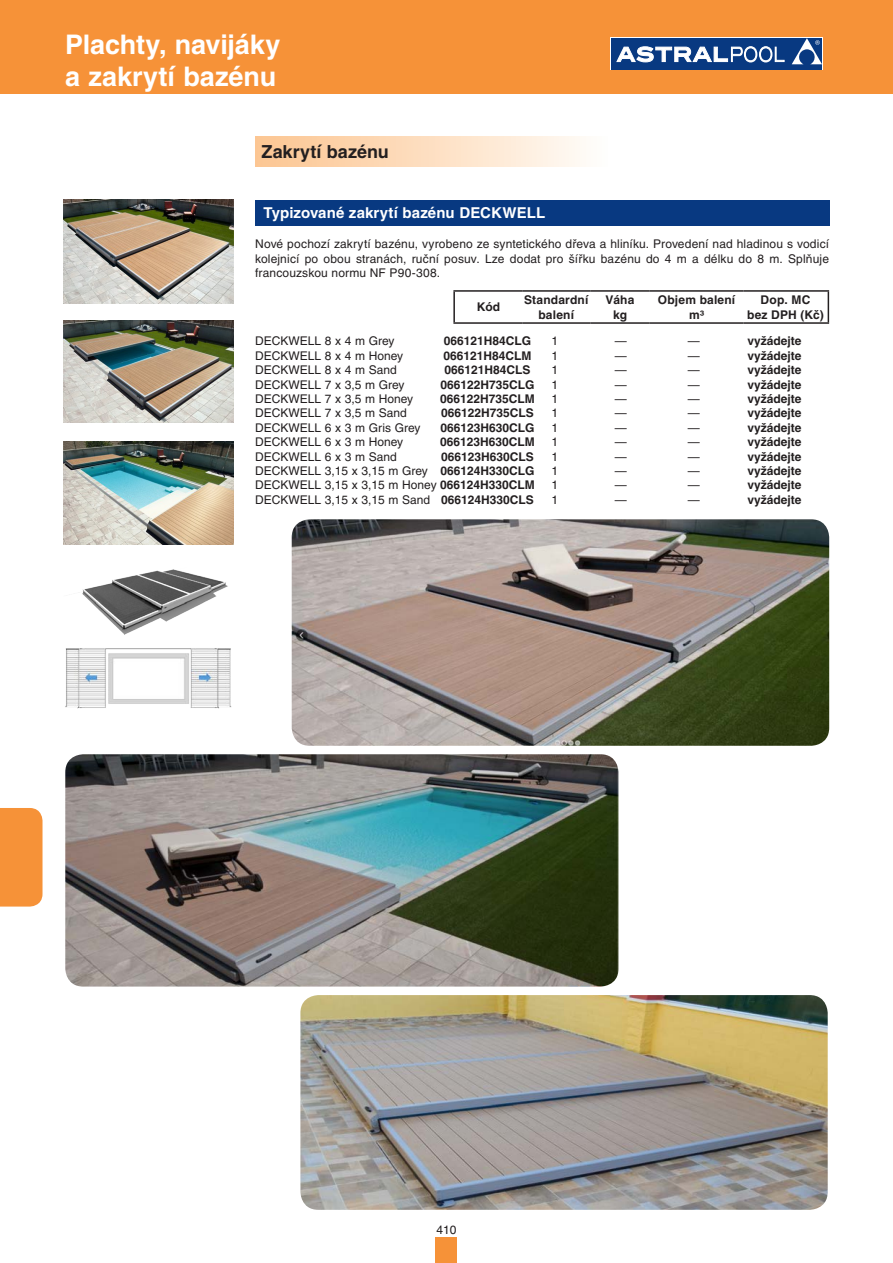
<style>
.page{position:relative;width:893px;height:1263px;background:#fff}
.page>*{position:absolute;margin:0;border:0;box-sizing:border-box;transform-origin:0 0}
.t1{font:700 27px/32.4px "Helvetica CE";letter-spacing:-.005em;color:#fff}
.Titol_apartat{font:700 18px "Helvetica CE";color:#231f20}
.Titulares{font:700 15px "Helvetica CE";letter-spacing:.005em;color:#fff}
.t2{font:12px/14.4px "Helvetica CE";color:#231f20;text-align:justify}
.t3{font:700 12px/14.4px "Helvetica CE";color:#231f20;text-align:center}
.t4{font:700 12px/14.4px "Helvetica CE";letter-spacing:.02em;color:#231f20;text-align:center}
.s1{font-weight:700}
</style>
<div class="page">
<div style="left:255px;top:136px;width:374px;height:30px;background:linear-gradient(to right,#fcc48f,#fff)"></div>
<img style="left:64px;top:200px;width:170px;height:103px">
<img style="left:64px;top:320px;width:170px;height:102px">
<img style="left:64px;top:441px;width:170px;height:104px">
<div style="left:255px;top:200px;width:574px;height:25px;background:#083981"></div>
<hr style="left:453px;top:290px;width:69px;height:2px;background:#231f20">
<hr style="left:453px;top:292px;width:2px;height:30px;background:#231f20">
<hr style="left:522px;top:290px;width:68px;height:2px;background:#231f20">
<hr style="left:590px;top:290px;width:60px;height:2px;background:#231f20">
<hr style="left:650px;top:290px;width:93px;height:2px;background:#231f20">
<hr style="left:743px;top:290px;width:86px;height:2px;background:#231f20">
<hr style="left:828px;top:292px;width:1px;height:30px;background:#231f20">
<hr style="left:453px;top:322px;width:69px;height:2px;background:#231f20">
<hr style="left:522px;top:322px;width:68px;height:2px;background:#231f20">
<hr style="left:590px;top:322px;width:60px;height:2px;background:#231f20">
<hr style="left:650px;top:322px;width:93px;height:2px;background:#231f20">
<hr style="left:743px;top:322px;width:86px;height:2px;background:#231f20">
<img style="left:82px;top:569px;width:146px;height:66px">
<img style="left:65px;top:648px;width:167px;height:61px">
<img style="left:65px;top:754px;width:553px;height:232px">
<img style="left:300px;top:995px;width:528px;height:215px">
<img style="left:292px;top:519px;width:537px;height:227px">
<div style="left:436px;top:1237px;width:21px;height:26px;background:#f69238"></div>
<div style="left:0;top:808px;width:43px;height:98px;background:#f69238"></div>
<div style="left:0;top:0;width:893px;height:94px;background:#f69238"></div>
<div style="left:611px;top:38px;width:180px;height:32px;background:#083981"></div>
<svg style="left:792px;top:64px;width:30px;height:6px"></svg>
<svg style="left:792px;top:38px;width:30px;height:26px"></svg>
<svg style="left:616px;top:46px;width:168px;height:16px"></svg>
<h1 class="t1" style="left:65px;top:28px;width:217px">Plachty, navijáky a zakrytí bazénu</h1>
<p class="Titol_apartat" style="left:261px;top:141px;width:129px">Zakrytí bazénu</p>
<p class="Titulares" style="left:264px;top:204px;width:283px">Typizované zakrytí bazénu DECKWELL</p>
<p class="t2" style="left:255px;top:237px;width:575px">Nové pochozí zakrytí bazénu, vyrobeno ze syntetického dřeva a hliníku. Provedení nad hladinou s vodicí kolejnicí po obou stranách, ruční posuv. Lze dodat pro šířku bazénu do 4 m a délku do 8 m. Splňuje francouzskou normu NF P90-308.</p>
<p class="t3" style="left:477px;top:300px;width:25px">Kód</p>
<p class="t3" style="left:524px;top:293px;width:66px">Standardní balení</p>
<p class="t3" style="left:606px;top:293px;width:30px">Váha kg</p>
<p class="t3" style="left:658px;top:293px;width:79px">Objem balení m³</p>
<p class="t4" style="left:747px;top:293px;width:78px">Dop. MC<br>bez DPH (Kč)</p>
<p class="t2" style="left:255px;top:334px;width:141px">DECKWELL 8 x 4 m Grey</p>
<p class="t3" style="left:444px;top:334px;width:89px">066121H84CLG</p>
<p class="t2" style="left:552px;top:334px;width:8px">1</p>
<p class="t2" style="left:615px;top:334px;width:13px">—</p>
<p class="t2" style="left:688px;top:334px;width:13px">—</p>
<p class="t3" style="left:747px;top:334px;width:56px">vyžádejte</p>
<p class="t2" style="left:255px;top:348px;width:150px">DECKWELL 8 x 4 m Honey</p>
<p class="t3" style="left:443px;top:348px;width:90px">066121H84CLM</p>
<p class="t2" style="left:552px;top:348px;width:8px">1</p>
<p class="t2" style="left:615px;top:348px;width:13px">—</p>
<p class="t2" style="left:688px;top:348px;width:13px">—</p>
<p class="t3" style="left:747px;top:348px;width:56px">vyžádejte</p>
<p class="t2" style="left:255px;top:363px;width:143px">DECKWELL 8 x 4 m Sand</p>
<p class="t3" style="left:444px;top:363px;width:88px">066121H84CLS</p>
<p class="t2" style="left:552px;top:363px;width:8px">1</p>
<p class="t2" style="left:615px;top:363px;width:13px">—</p>
<p class="t2" style="left:688px;top:363px;width:13px">—</p>
<p class="t3" style="left:747px;top:363px;width:56px">vyžádejte</p>
<p class="t2" style="left:255px;top:377px;width:151px">DECKWELL 7 x 3,5 m Grey</p>
<p class="t3" style="left:440px;top:377px;width:96px">066122H735CLG</p>
<p class="t2" style="left:552px;top:377px;width:8px">1</p>
<p class="t2" style="left:615px;top:377px;width:13px">—</p>
<p class="t2" style="left:688px;top:377px;width:13px">—</p>
<p class="t3" style="left:747px;top:377px;width:56px">vyžádejte</p>
<p class="t2" style="left:255px;top:392px;width:160px">DECKWELL 7 x 3,5 m Honey</p>
<p class="t3" style="left:440px;top:392px;width:96px">066122H735CLM</p>
<p class="t2" style="left:552px;top:392px;width:8px">1</p>
<p class="t2" style="left:615px;top:392px;width:13px">—</p>
<p class="t2" style="left:688px;top:392px;width:13px">—</p>
<p class="t3" style="left:747px;top:392px;width:56px">vyžádejte</p>
<p class="t2" style="left:255px;top:406px;width:153px">DECKWELL 7 x 3,5 m Sand</p>
<p class="t3" style="left:441px;top:406px;width:94px">066122H735CLS</p>
<p class="t2" style="left:552px;top:406px;width:8px">1</p>
<p class="t2" style="left:615px;top:406px;width:13px">—</p>
<p class="t2" style="left:688px;top:406px;width:13px">—</p>
<p class="t3" style="left:747px;top:406px;width:56px">vyžádejte</p>
<p class="t2" style="left:255px;top:420px;width:167px">DECKWELL 6 x 3 m Gris Grey</p>
<p class="t3" style="left:440px;top:420px;width:96px">066123H630CLG</p>
<p class="t2" style="left:552px;top:420px;width:8px">1</p>
<p class="t2" style="left:615px;top:420px;width:13px">—</p>
<p class="t2" style="left:688px;top:420px;width:13px">—</p>
<p class="t3" style="left:747px;top:420px;width:56px">vyžádejte</p>
<p class="t2" style="left:255px;top:435px;width:150px">DECKWELL 6 x 3 m Honey</p>
<p class="t3" style="left:440px;top:435px;width:96px">066123H630CLM</p>
<p class="t2" style="left:552px;top:435px;width:8px">1</p>
<p class="t2" style="left:615px;top:435px;width:13px">—</p>
<p class="t2" style="left:688px;top:435px;width:13px">—</p>
<p class="t3" style="left:747px;top:435px;width:56px">vyžádejte</p>
<p class="t2" style="left:255px;top:449px;width:143px">DECKWELL 6 x 3 m Sand</p>
<p class="t3" style="left:441px;top:449px;width:94px">066123H630CLS</p>
<p class="t2" style="left:552px;top:449px;width:8px">1</p>
<p class="t2" style="left:615px;top:449px;width:13px">—</p>
<p class="t2" style="left:688px;top:449px;width:13px">—</p>
<p class="t3" style="left:747px;top:449px;width:56px">vyžádejte</p>
<p class="t2" style="left:255px;top:464px;width:281px">DECKWELL 3,15 x 3,15 m Grey <span class="s1">066124H330CLG</span></p>
<p class="t2" style="left:552px;top:464px;width:8px">1</p>
<p class="t2" style="left:615px;top:464px;width:13px">—</p>
<p class="t2" style="left:688px;top:464px;width:13px">—</p>
<p class="t3" style="left:747px;top:464px;width:56px">vyžádejte</p>
<p class="t2" style="left:255px;top:478px;width:281px">DECKWELL 3,15 x 3,15 m Honey <span class="s1">066124H330CLM</span></p>
<p class="t2" style="left:552px;top:478px;width:8px">1</p>
<p class="t2" style="left:615px;top:478px;width:13px">—</p>
<p class="t2" style="left:688px;top:478px;width:13px">—</p>
<p class="t3" style="left:747px;top:478px;width:56px">vyžádejte</p>
<p class="t2" style="left:255px;top:492px;width:280px">DECKWELL 3,15 x 3,15 m Sand <span class="s1">066124H330CLS</span></p>
<p class="t2" style="left:552px;top:492px;width:8px">1</p>
<p class="t2" style="left:615px;top:492px;width:13px">—</p>
<p class="t2" style="left:688px;top:492px;width:13px">—</p>
<p class="t3" style="left:747px;top:492px;width:56px">vyžádejte</p>
<p class="t2" style="left:436px;top:1222px;width:22px">410</p>
</div>
